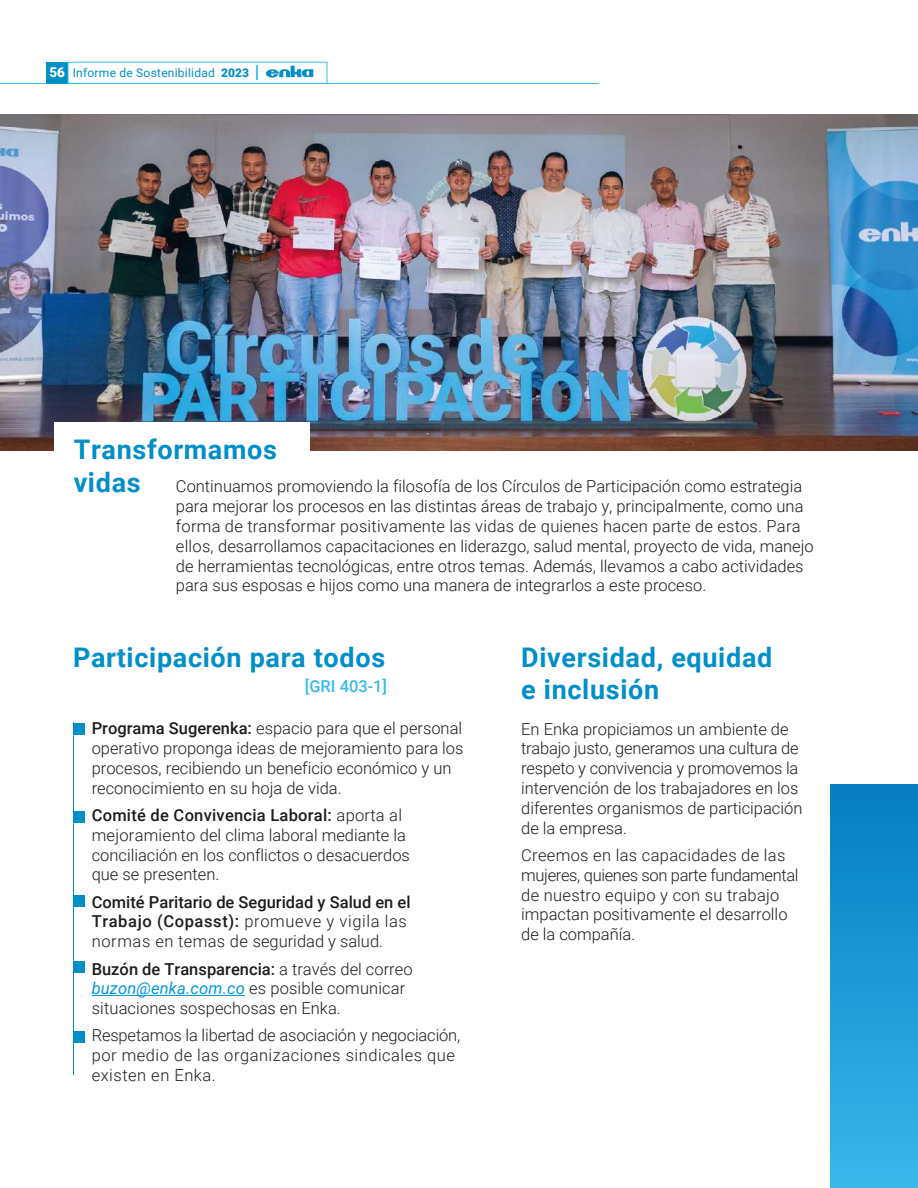
<style>
.page{position:relative;width:918px;height:1188px;background:#fff}
.page>*{position:absolute;margin:0;border:0;box-sizing:border-box;transform-origin:0 0}
.t1{font:700 27px/32.4px "Roboto";letter-spacing:.025em;color:#008fc9}
.t2{font:300 16.5px/19.8px "Roboto";color:#1d1d1b}
.t3{font:500 16.5px/19.8px "Roboto";color:#1d1d1b}
.t4{font:300 16.5px/19.8px "Roboto";letter-spacing:.03em;color:#1d1d1b}
.t5{font:500 16.5px "Roboto";color:#3bbaec}
.t6{font:12px "Roboto";letter-spacing:.02em;color:#008fc9}
.s1{font-weight:900;font-size:13.5px;color:#fff}
.s2{font-weight:900}
.s3{font-weight:500}
.s4{font-weight:300}
.s5{font-weight:400;font-style:italic;color:#0099d8}
</style>
<div class="page">
<div style="left:830px;top:785px;width:88px;height:403px;background:linear-gradient(to bottom,#057dc1,#38b8eb)"></div>
<img style="left:0;top:115px;width:918px;height:336px">
<div style="left:54px;top:423px;width:256px;height:73px;background:#fff"></div>
<hr style="left:92px;top:995px;width:153px;height:1px;background:#0099d8">
<hr style="left:73px;top:723px;width:1px;height:352px;background:#008fc9">
<div style="left:73px;top:723px;width:12px;height:12px;background:#008fc9"></div>
<div style="left:73px;top:811px;width:12px;height:12px;background:#008fc9"></div>
<div style="left:73px;top:1032px;width:12px;height:11px;background:#008fc9"></div>
<div style="left:73px;top:895px;width:12px;height:12px;background:#008fc9"></div>
<div style="left:73px;top:961px;width:12px;height:12px;background:#008fc9"></div>
<hr style="left:0;top:83px;width:598px;height:1px;background:#3bbaec">
<svg style="left:266px;top:66px;width:47px;height:12px"></svg>
<div style="left:47px;top:62px;width:21px;height:21px;background:#008fc9"></div>
<div style="left:68px;top:62px;width:259px;height:22px;border:1px solid #3bbaec"></div>
<svg style="left:257px;top:65px;width:1px;height:15px"></svg>
<p class="t6" style="left:49px;top:64px;width:201px"><span class="s1">56</span> Informe de Sostenibilidad <span class="s2">2023</span></p>
<h1 class="t1" style="left:74px;top:432px;width:205px">Transformamos vidas</h1>
<p class="t2" style="left:176px;top:476px;width:639px">Continuamos promoviendo la filosofía de los Círculos de Participación como estrategia para mejorar los procesos en las distintas áreas de trabajo y, principalmente, como una forma de transformar positivamente las vidas de quienes hacen parte de estos. Para ellos, desarrollamos capacitaciones en liderazgo, salud mental, proyecto de vida, manejo de herramientas tecnológicas, entre otros temas. Además, llevamos a cabo actividades para sus esposas e hijos como una manera de integrarlos a este proceso.</p>
<h1 class="t1" style="left:73px;top:640px;width:314px">Participación para todos</h1>
<h1 class="t1" style="left:521px;top:640px;width:253px">Diversidad, equidad</h1>
<p class="t5" style="left:305px;top:675px;width:84px">[GRI 403-1]</p>
<h1 class="t1" style="left:521px;top:673px;width:140px">e inclusión</h1>
<p class="t2" style="left:92px;top:718px;width:373px"><span class="s3">Programa Sugerenka:</span> espacio para que el personal operativo proponga ideas de mejoramiento para los procesos, recibiendo un beneficio económico y un reconocimiento en su hoja de vida.</p>
<p class="t2" style="left:92px;top:805px;width:320px"><span class="s3">Comité de Convivencia Laboral:</span> aporta al mejoramiento del clima laboral mediante la conciliación en los conflictos o desacuerdos que se presenten.</p>
<p class="t3" style="left:92px;top:891px;width:320px">Comité Paritario de Seguridad y Salud en el<br>Trabajo (Copasst): <span class="s4">promueve y vigila las normas en temas de seguridad y salud.</span></p>
<p class="t2" style="left:92px;top:958px;width:322px"><span class="s3">Buzón de Transparencia:</span> a través del correo <span class="s5">buzon@enka.com.co</span> es posible comunicar situaciones sospechosas en Enka.</p>
<p class="t4" style="left:92px;top:1025px;width:370px">Respetamos la libertad de asociación y negociación, por medio de las organizaciones sindicales que existen en Enka.</p>
<p class="t2" style="left:521px;top:718px;width:283px">En Enka propiciamos un ambiente de trabajo justo, generamos una cultura de respeto y convivencia y promovemos la intervención de los trabajadores en los diferentes organismos de participación de la empresa.</p>
<p class="t2" style="left:521px;top:845px;width:279px">Creemos en las capacidades de las mujeres, quienes son parte fundamental de nuestro equipo y con su trabajo impactan positivamente el desarrollo de la compañía.</p>
</div>
